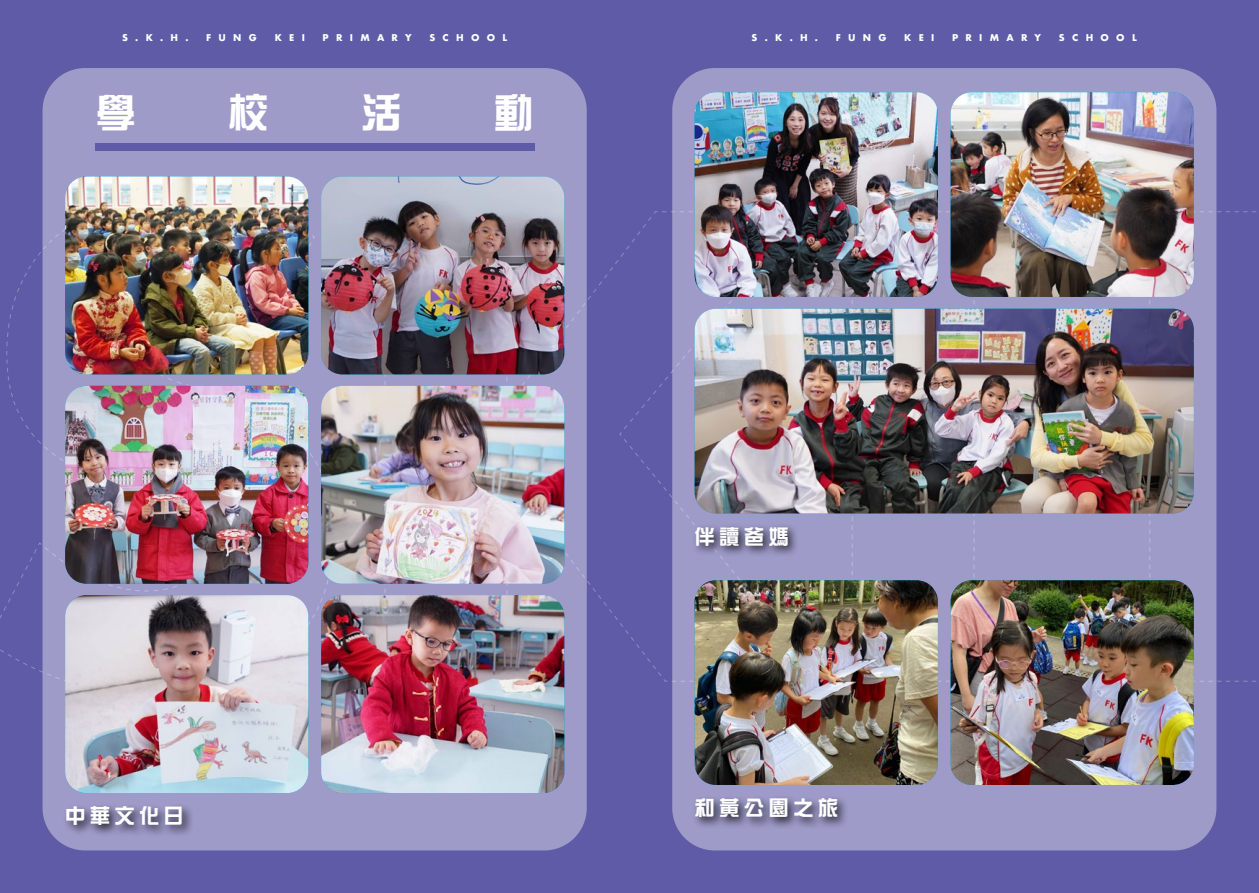
<style>
.page{position:relative;width:1259px;height:893px;background:#5f5ba6}
.page>*{position:absolute;margin:0;border:0;box-sizing:border-box;transform-origin:0 0}
.t1{font:40.5px "DF Zong Yi HK W7";color:#fff}
.t2{font:20.55px "DF Zong Yi HK W7";letter-spacing:.2em;color:#fff}
.t3{font:700 9.15px "Futura";letter-spacing:.8em;color:#fff}
</style>
<div class="page">
<svg style="left:0;top:198px;width:43px;height:497px"></svg>
<div style="left:672px;top:68px;width:544px;height:782px;background:#9e9bc9;border-radius:43px"></div>
<div style="left:43px;top:68px;width:544px;height:782px;background:#9e9bc9;border-radius:43px"></div>
<div style="left:63px;top:803px;width:131px;height:34px;background:#000;opacity:.75"></div>
<div style="left:95px;top:143px;width:439px;height:8px;background:#5f5ba6"></div>
<img style="left:65px;top:176px;width:243px;height:198px">
<img style="left:65px;top:386px;width:243px;height:198px">
<img style="left:65px;top:595px;width:243px;height:198px">
<img style="left:321px;top:176px;width:243px;height:198px">
<img style="left:321px;top:386px;width:243px;height:198px">
<img style="left:321px;top:595px;width:243px;height:198px">
<img style="left:694px;top:92px;width:244px;height:205px">
<img style="left:694px;top:309px;width:499px;height:204px">
<img style="left:694px;top:580px;width:244px;height:205px">
<img style="left:950px;top:92px;width:243px;height:205px">
<img style="left:950px;top:580px;width:243px;height:205px">
<div style="left:692px;top:523px;width:108px;height:35px;background:#000;opacity:.75"></div>
<div style="left:692px;top:795px;width:157px;height:35px;background:#000;opacity:.75"></div>
<p class="t3" style="left:122px;top:31px;width:68px">S.K.H.</p>
<p class="t3" style="left:206px;top:31px;width:52px">FUNG</p>
<p class="t3" style="left:275px;top:31px;width:32px">KEI</p>
<p class="t3" style="left:322px;top:31px;width:91px">PRIMARY</p>
<p class="t3" style="left:429px;top:31px;width:79px">SCHOOL</p>
<p class="t3" style="left:751px;top:31px;width:68px">S.K.H.</p>
<p class="t3" style="left:835px;top:31px;width:52px">FUNG</p>
<p class="t3" style="left:904px;top:31px;width:32px">KEI</p>
<p class="t3" style="left:952px;top:31px;width:91px">PRIMARY</p>
<p class="t3" style="left:1059px;top:31px;width:79px">SCHOOL</p>
<h1 class="t1" style="left:95px;top:91px;width:42px">學</h1>
<h1 class="t1" style="left:228px;top:91px;width:42px">校</h1>
<h1 class="t1" style="left:361px;top:91px;width:42px">活</h1>
<h1 class="t1" style="left:493px;top:91px;width:42px">動</h1>
<h2 class="t2" style="left:65px;top:805px;width:120px">中華文化日</h2>
<h2 class="t2" style="left:694px;top:525px;width:96px">伴讀爸媽</h2>
<h2 class="t2" style="left:694px;top:797px;width:145px">和黃公園之旅</h2>
</div>
